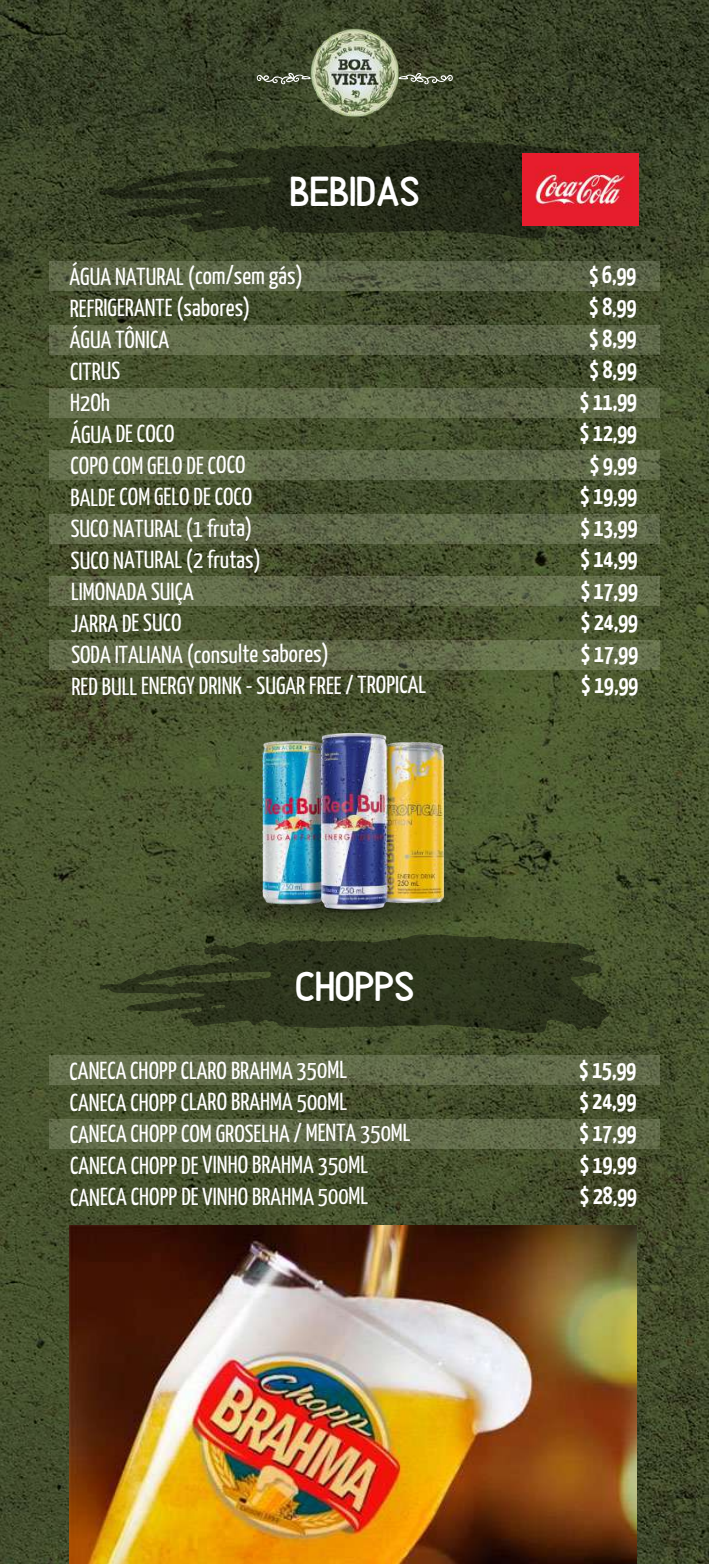
<style>
.page{position:relative;width:709px;height:1564px;background:#fff}
.page>*{position:absolute;margin:0;border:0;box-sizing:border-box;transform-origin:0 0}
.t1{font:42px "Alaska";color:#fff}
.t2{font:24.5px/31.5px "Yanone Kaffeesatz";letter-spacing:-.005em;color:#fff}
.t3{font:700 24.5px/31.5px "Yanone Kaffeesatz";letter-spacing:-.005em;color:#fff;text-align:center}
</style>
<div class="page">
<img style="left:0;top:0;width:709px;height:1563px">
<svg style="left:257px;top:73px;width:196px;height:11px"></svg>
<img style="left:310px;top:29px;width:88px;height:88px">
<svg style="left:100px;top:139px;width:509px;height:100px;background:#2b321c"></svg>
<svg style="left:49px;top:261px;width:611px;height:30px;background:#5b6447"></svg>
<svg style="left:49px;top:325px;width:611px;height:29px;background:#5d6748"></svg>
<svg style="left:49px;top:388px;width:611px;height:30px;background:#606a49"></svg>
<svg style="left:49px;top:450px;width:611px;height:30px;background:#606a49"></svg>
<svg style="left:49px;top:514px;width:611px;height:29px;background:#606949"></svg>
<svg style="left:49px;top:576px;width:611px;height:30px;background:#606949"></svg>
<svg style="left:49px;top:640px;width:611px;height:29px;background:#626c4a"></svg>
<img style="left:522px;top:153px;width:116px;height:72px">
<img style="left:184px;top:866px;width:338px;height:67px">
<img style="left:262px;top:734px;width:181px;height:178px">
<svg style="left:100px;top:933px;width:509px;height:100px;background:#343d21"></svg>
<svg style="left:49px;top:1055px;width:611px;height:30px;background:#616b49"></svg>
<svg style="left:49px;top:1119px;width:611px;height:29px;background:#606a49"></svg>
<img style="left:69px;top:1225px;width:567px;height:338px">
<h1 class="t1" style="left:290px;top:159px;width:131px">BEBIDAS</h1>
<p class="t2" style="left:70px;top:262px;width:358px">ÁGUA NATURAL (com/sem gás)<br>REFRIGERANTE (sabores)<br>ÁGUA TÔNICA<br>CITRUS<br>H2Oh<br>ÁGUA DE COCO<br>COPO COM GELO DE COCO<br>BALDE COM GELO DE COCO<br>SUCO NATURAL (1 fruta)<br>SUCO NATURAL (2 frutas)<br>LIMONADA SUIÇA<br>JARRA DE SUCO<br>SODA ITALIANA (consulte sabores)<br>RED BULL ENERGY DRINK - SUGAR FREE / TROPICAL</p>
<p class="t3" style="left:580px;top:261px;width:60px">$ 6,99 $ 8,99 $ 8,99 $ 8,99 $ 11,99 $ 12,99 $ 9,99 $ 19,99 $ 13,99 $ 14,99 $ 17,99 $ 24,99 $ 17,99 $ 19,99</p>
<h1 class="t1" style="left:295px;top:953px;width:121px">CHOPPS</h1>
<p class="t2" style="left:70px;top:1056px;width:342px">CANECA CHOPP CLARO BRAHMA 350ML<br>CANECA CHOPP CLARO BRAHMA 500ML<br>CANECA CHOPP COM GROSELHA / MENTA 350ML CANECA CHOPP DE VINHO BRAHMA 350ML CANECA CHOPP DE VINHO BRAHMA 500ML</p>
<p class="t3" style="left:579px;top:1055px;width:59px;text-align:justify">$ 15,99 $ 24,99 $ 17,99 $ 19,99 $ 28,99</p>
</div>
